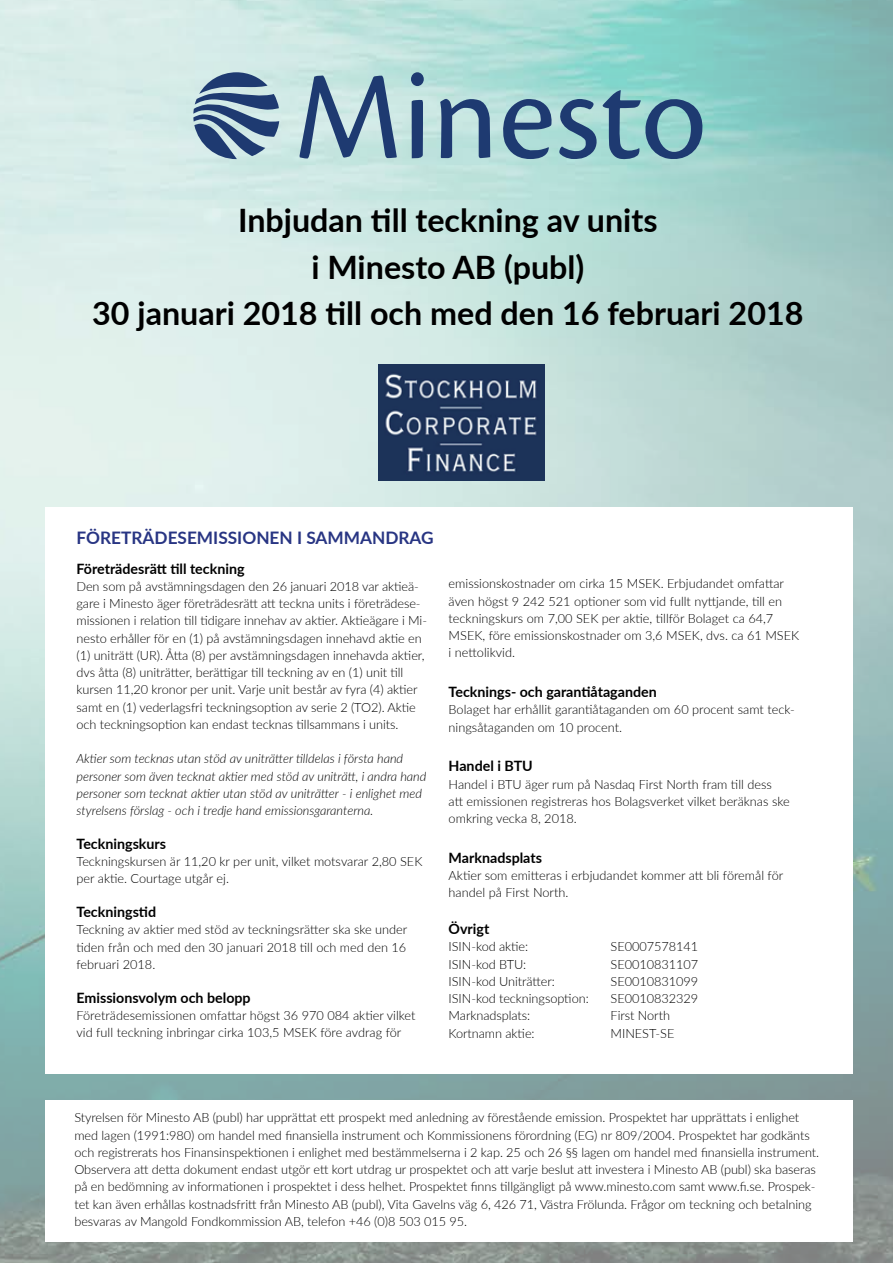
<style>
.page{position:relative;width:893px;height:1263px;background:#fff}
.page>*{position:absolute;margin:0;border:0;box-sizing:border-box;transform-origin:0 0}
.t1{font:700 32.25px/46.5px "Lato";color:#000;text-align:center}
.t2{font:700 17.25px "Lato";color:#283583}
.t3{font:700 14.25px "Lato";color:#000}
.t4{font:300 12.75px/17.2px "Lato";letter-spacing:-.005em;color:#000}
.t5{font:italic 300 12.75px/17.2px "Lato";color:#000}
</style>
<div class="page">
<img style="left:0;top:0;width:893px;height:1263px">
<div style="left:45px;top:507px;width:808px;height:567px;background:#fff"></div>
<div style="left:45px;top:1100px;width:808px;height:142px;background:#fff"></div>
<svg style="left:300px;top:75px;width:97px;height:84px;background:#8ca8b9"></svg>
<svg style="left:440px;top:97px;width:50px;height:61px;background:#7393aa"></svg>
<svg style="left:501px;top:90px;width:201px;height:69px;background:#76a2b1"></svg>
<svg style="left:193px;top:72px;width:86px;height:87px;background:#7993ac"></svg>
<svg style="left:412px;top:100px;width:11px;height:58px"></svg>
<div style="left:411px;top:72px;width:13px;height:14px;background:#1e3a71;border-radius:50%"></div>
<img style="left:378px;top:365px;width:166px;height:116px">
<h1 class="t1" style="left:92px;top:196px;width:713px">Inbjudan till teckning av units<br>i Minesto AB (publ)<br>30 januari 2018 till och med den 16 februari 2018</h1>
<h2 class="t2" style="left:77px;top:525px;width:359px">FÖRETRÄDESEMISSIONEN I SAMMANDRAG</h2>
<p class="t3" style="left:77px;top:558px;width:170px">Företrädesrätt till teckning</p>
<p class="t4" style="left:77px;top:577px;width:352px">Den som på avstämningsdagen den 26 januari 2018 var aktieä&shy;gare i Minesto äger företrädesrätt att teckna units i företrädese&shy;missionen i relation till tidigare innehav av aktier. Aktieägare i Mi&shy;nesto erhåller för en (1) på avstämningsdagen innehavd aktie en (1) uniträtt (UR). Åtta (8) per avstämningsdagen innehavda aktier, dvs åtta (8) uniträtter, berättigar till teckning av en (1) unit till kursen 11,20 kronor per unit. Varje unit består av fyra (4) aktier samt en (1) vederlagsfri teckningsoption av serie 2 (TO2). Aktie och teckningsoption kan endast tecknas tillsammans i units.</p>
<p class="t5" style="left:77px;top:750px;width:351px">Aktier som tecknas utan stöd av uniträtter tilldelas i första hand personer som även tecknat aktier med stöd av uniträtt, i andra hand personer som tecknat aktier utan stöd av uniträtter - i enlighet med styrelsens förslag - och i tredje hand emissionsgaranterna.</p>
<p class="t3" style="left:77px;top:833px;width:91px">Teckningskurs</p>
<p class="t4" style="left:77px;top:852px;width:347px">Teckningskursen är 11,20 kr per unit, vilket motsvarar 2,80 SEK per aktie. Courtage utgår ej.</p>
<p class="t3" style="left:77px;top:901px;width:81px">Teckningstid</p>
<p class="t4" style="left:77px;top:921px;width:332px;text-align:justify">Teckning av aktier med stöd av teckningsrätter ska ske under tiden från och med den 30 januari 2018 till och med den 16 februari 2018.</p>
<p class="t3" style="left:77px;top:987px;width:176px">Emissionsvolym och belopp</p>
<p class="t4" style="left:77px;top:1006px;width:340px">Företrädesemissionen omfattar högst 36 970 084 aktier vilket vid full teckning inbringar cirka 103,5 MSEK före avdrag för</p>
<p class="t4" style="left:449px;top:575px;width:352px">emissionskostnader om cirka 15 MSEK. Erbjudandet omfattar även högst 9 242 521 optioner som vid fullt nyttjande, till en teckningskurs om 7,00 SEK per aktie, tillför Bolaget ca 64,7<br>MSEK, före emissionskostnader om 3,6 MSEK, dvs. ca 61 MSEK i nettolikvid.</p>
<p class="t3" style="left:449px;top:681px;width:210px">Tecknings- och garantiåtaganden</p>
<p class="t4" style="left:449px;top:701px;width:348px">Bolaget har erhållit garantiåtaganden om 60 procent samt teck&shy;ningsåtaganden om 10 procent.</p>
<p class="t3" style="left:449px;top:756px;width:86px">Handel i BTU</p>
<p class="t4" style="left:449px;top:775px;width:343px">Handel i BTU äger rum på Nasdaq First North fram till dess<br>att emissionen registreras hos Bolagsverket vilket beräknas ske omkring vecka 8, 2018.</p>
<p class="t3" style="left:449px;top:847px;width:95px">Marknadsplats</p>
<p class="t4" style="left:449px;top:866px;width:336px">Aktier som emitteras i erbjudandet kommer att bli föremål för handel på First North.</p>
<p class="t3" style="left:449px;top:918px;width:42px">Övrigt</p>
<p class="t4" style="left:449px;top:938px;width:81px">ISIN-kod aktie:</p>
<p class="t4" style="left:611px;top:938px;width:89px">SE0007578141</p>
<p class="t4" style="left:449px;top:955px;width:79px">ISIN-kod BTU:</p>
<p class="t4" style="left:611px;top:955px;width:89px">SE0010831107</p>
<p class="t4" style="left:449px;top:972px;width:108px">ISIN-kod Uniträtter:</p>
<p class="t4" style="left:611px;top:972px;width:89px">SE0010831099</p>
<p class="t4" style="left:449px;top:989px;width:142px">ISIN-kod teckningsoption:</p>
<p class="t4" style="left:611px;top:989px;width:89px">SE0010832329</p>
<p class="t4" style="left:449px;top:1007px;width:83px">Marknadsplats:</p>
<p class="t4" style="left:611px;top:1007px;width:61px">First North</p>
<p class="t4" style="left:449px;top:1024px;width:88px">Kortnamn aktie:</p>
<p class="t4" style="left:611px;top:1024px;width:65px">MINEST-SE</p>
<p class="t4" style="left:74px;top:1108px;width:746px">Styrelsen för Minesto AB (publ) har upprättat ett prospekt med anledning av förestående emission. Prospektet har upprättats i enlighet med lagen (1991:980) om handel med finansiella instrument och Kommissionens förordning (EG) nr 809/2004. Prospektet har godkänts och registrerats hos Finansinspektionen i enlighet med bestämmelserna i 2 kap. 25 och 26 §§ lagen om handel med finansiella instrument.<br>Observera att detta dokument endast utgör ett kort utdrag ur prospektet och att varje beslut att investera i Minesto AB (publ) ska baseras på en bedömning av informationen i prospektet i dess helhet. Prospektet finns tillgängligt på www.minesto.com samt www.fi.se. Prospek&shy;tet kan även erhållas kostnadsfritt från Minesto AB (publ), Vita Gavelns väg 6, 426 71, Västra Frölunda. Frågor om teckning och betalning besvaras av Mangold Fondkommission AB, telefon +46 (0)8 503 015 95.</p>
</div>
